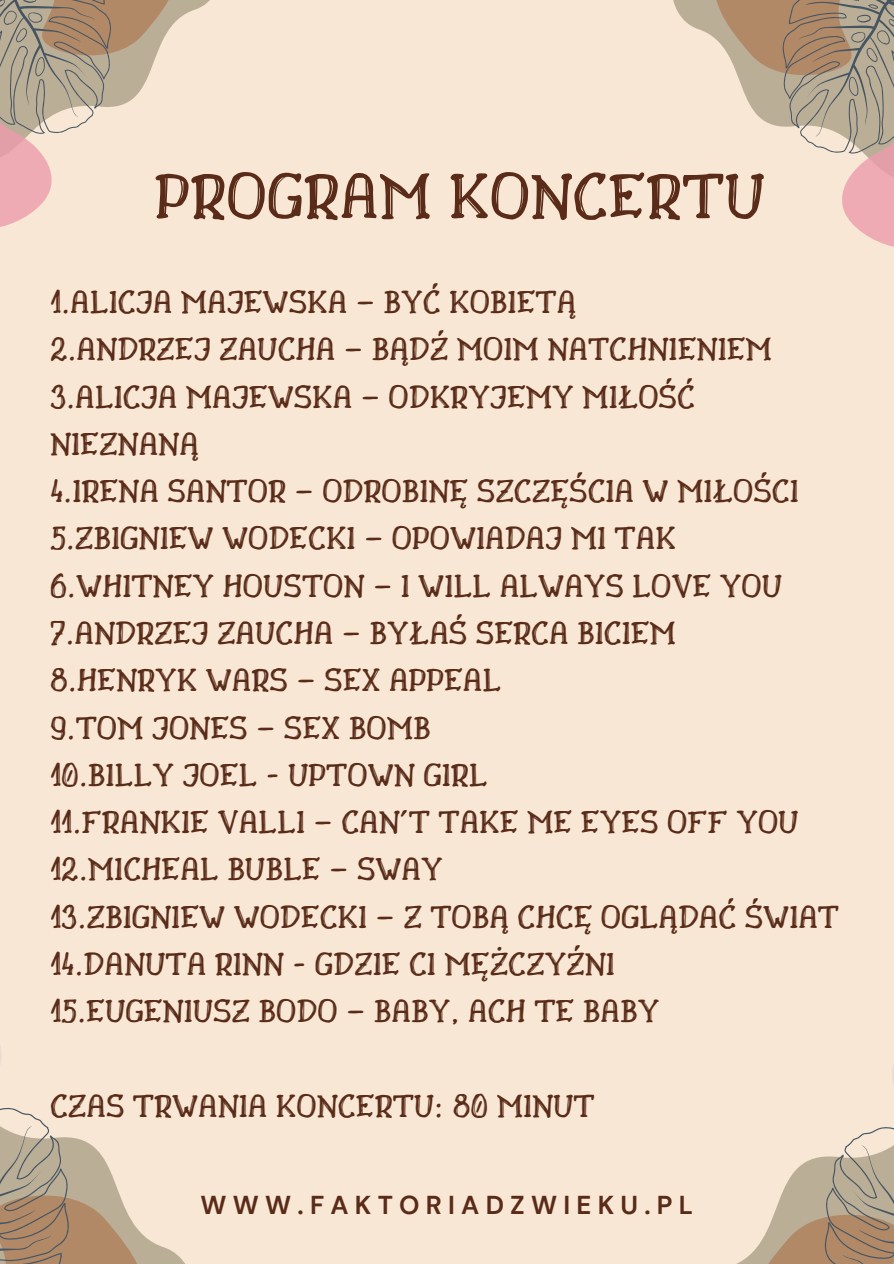
<style>
.page{position:relative;width:894px;height:1264px;background:#fff}
.page>*{position:absolute;margin:0;border:0;box-sizing:border-box;transform-origin:0 0}
.t1{font:67.5px "Drukaatie Burti";color:#592b18}
.t2{font:33.75px/47.2px "Drukaatie Burti";color:#592b18}
.t3{font:700 25.8px "DM Sans";letter-spacing:.24em;color:#592b18}
</style>
<div class="page">
<div style="left:0;top:0;width:893px;height:1263px;background:#f7e7d4"></div>
<svg style="left:738px;top:1070px;width:155px;height:193px"></svg>
<svg style="left:0;top:1046px;width:185px;height:217px"></svg>
<svg style="left:0;top:0;width:210px;height:227px"></svg>
<svg style="left:673px;top:0;width:220px;height:247px"></svg>
<h2 class="t1" style="left:155px;top:158px;width:611px">PROGRAM KONCERTU</h2>
<p class="t2" style="left:50px;top:278px;width:790px">1.ALICJA MAJEWSKA – BYĆ KOBIETĄ<br>2.ANDRZEJ ZAUCHA – BĄDŹ MOIM NATCHNIENIEM 3.ALICJA MAJEWSKA – ODKRYJEMY MIŁOŚĆ NIEZNANĄ<br>4.IRENA SANTOR – ODROBINĘ SZCZĘŚCIA W MIŁOŚCI 5.ZBIGNIEW WODECKI – OPOWIADAJ MI TAK 6.WHITNEY HOUSTON – I WILL ALWAYS LOVE YOU 7.ANDRZEJ ZAUCHA – BYŁAŚ SERCA BICIEM<br>8.HENRYK WARS – SEX APPEAL<br>9.TOM JONES – SEX BOMB<br>10.BILLY JOEL - UPTOWN GIRL<br>11.FRANKIE VALLI – CAN’T TAKE ME EYES OFF YOU 12.MICHEAL BUBLE – SWAY<br>13.ZBIGNIEW WODECKI – Z TOBĄ CHCĘ OGLĄDAĆ ŚWIAT 14.DANUTA RINN - GDZIE CI MĘŻCZYŹNI<br>15.EUGENIUSZ BODO – BABY, ACH TE BABY</p>
<p class="t2" style="left:50px;top:1081px;width:546px">CZAS TRWANIA KONCERTU: 80 MINUT</p>
<h1 class="t3" style="left:200px;top:1188px;width:494px">WWW.FAKTORIADZWIEKU.PL</h1>
</div>
